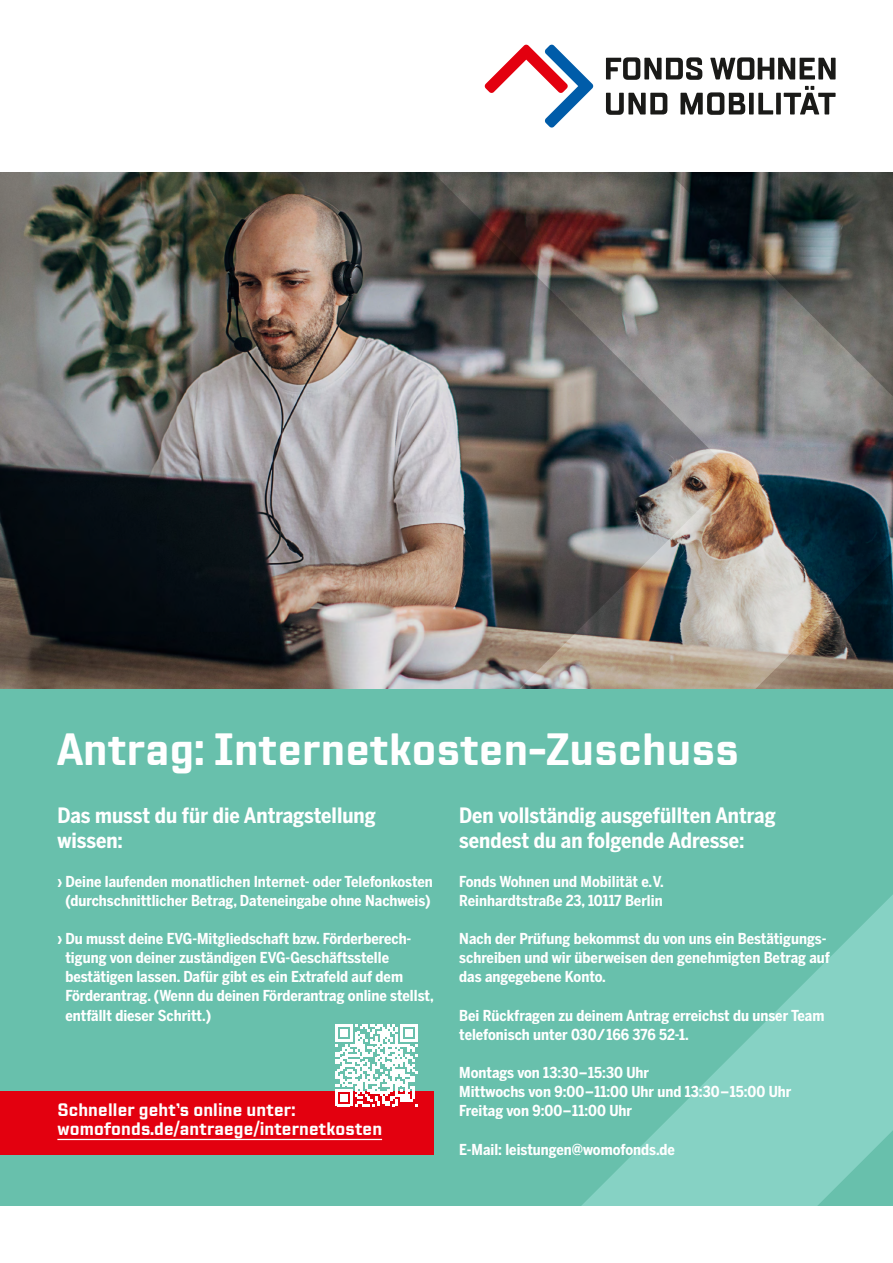
<style>
.page{position:relative;width:893px;height:1263px;background:#fff}
.page>*{position:absolute;margin:0;border:0;box-sizing:border-box;transform-origin:0 0}
.t1{font:700 45px "TT Lakes Neue Cond";letter-spacing:.01em;color:#fff}
.t2{font:700 21px/25.5px "Benton Sans Condensed";color:#fff}
.t3{font:700 18px/19.2px "TT Lakes Neue Cond";letter-spacing:.01em;color:#fff}
.t4{font:700 15px/19.2px "Benton Sans Condensed";color:#fff}
</style>
<div class="page">
<img style="left:0;top:172px;width:383px;height:517px">
<div style="left:0;top:689px;width:893px;height:516px;background:#68c0ac"></div>
<img style="left:383px;top:172px;width:510px;height:517px">
<svg style="left:582px;top:895px;width:311px;height:310px"></svg>
<svg style="left:606px;top:57px;width:96px;height:23px"></svg>
<svg style="left:710px;top:57px;width:126px;height:23px"></svg>
<svg style="left:606px;top:93px;width:61px;height:22px"></svg>
<svg style="left:680px;top:92px;width:65px;height:23px"></svg>
<div style="left:749px;top:93px;width:5px;height:21px;background:#1a1a18"></div>
<svg style="left:758px;top:93px;width:15px;height:21px"></svg>
<div style="left:776px;top:93px;width:5px;height:21px;background:#1a1a18"></div>
<svg style="left:784px;top:86px;width:52px;height:28px"></svg>
<svg style="left:484px;top:44px;width:109px;height:84px"></svg>
<div style="left:0;top:1091px;width:434px;height:63px;background:#e3000f"></div>
<hr style="left:57px;top:1139px;width:325px;height:1px;background:#fff">
<svg style="left:335px;top:1024px;width:82px;height:82px"></svg>
<h1 class="t1" style="left:57px;top:722px;width:683px">Antrag: Internetkosten-Zuschuss</h1>
<h2 class="t2" style="left:57px;top:803px;width:320px">Das musst du für die Antragstellung wissen:</h2>
<p class="t4" style="left:57px;top:872px;width:377px;text-align:center">› Deine laufenden monatlichen Internet- oder Telefonkosten (durchschnittlicher Betrag, Dateneingabe ohne Nachweis)</p>
<p class="t4" style="left:65px;top:929px;width:370px;text-indent:-8px">› Du musst deine EVG-Mitgliedschaft bzw. Förderberech&shy;tigung von deiner zuständigen EVG-Geschäftsstelle bestätigen lassen. Dafür gibt es ein Extrafeld auf dem Förderantrag. (Wenn du deinen Förderantrag online stellst, entfällt dieser Schritt.)</p>
<h2 class="t2" style="left:459px;top:803px;width:318px">Den vollständig ausgefüllten Antrag sendest du an folgende Adresse:</h2>
<p class="t4" style="left:459px;top:872px;width:206px">Fonds Wohnen und Mobilität e.V.<br>Reinhardtstraße 23, 10117 Berlin</p>
<p class="t4" style="left:459px;top:929px;width:372px">Nach der Prüfung bekommst du von uns ein Bestätigungs&shy;schreiben und wir überweisen den genehmigten Betrag auf das angegebene Konto.</p>
<p class="t4" style="left:459px;top:1006px;width:367px">Bei Rückfragen zu deinem Antrag erreichst du unser Team telefonisch unter 030/ 166 376 52-1.</p>
<p class="t4" style="left:459px;top:1063px;width:334px">Montags von 13:30–15:30 Uhr<br>Mittwochs von 9:00–11:00 Uhr und 13:30–15:00 Uhr<br>Freitag von 9:00–11:00 Uhr</p>
<p class="t4" style="left:459px;top:1140px;width:217px">E-Mail: leistungen@womofonds.de</p>
<p class="t3" style="left:57px;top:1101px;width:326px">Schneller geht’s online unter: womofonds.de/antraege/internetkosten</p>
</div>
